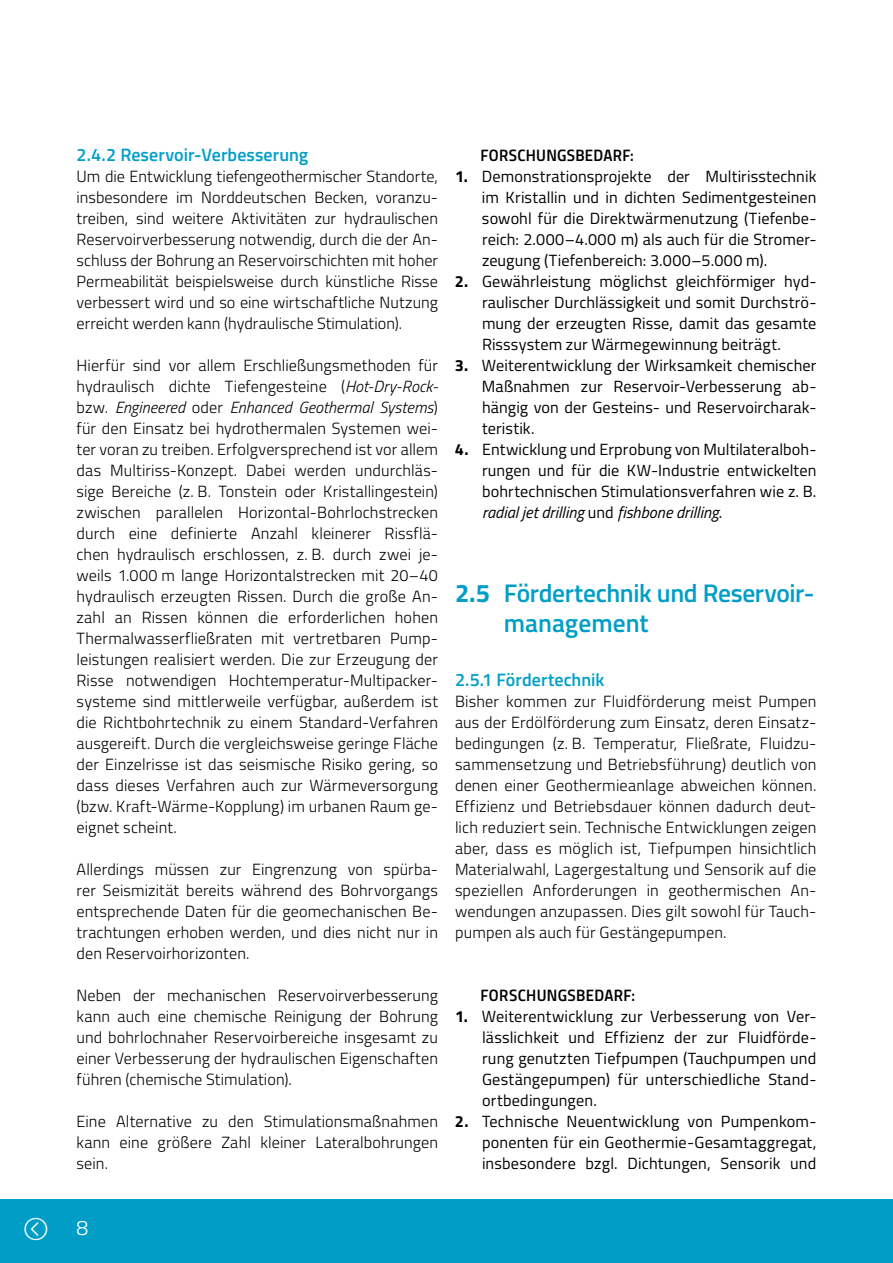
<style>
.page{position:relative;width:893px;height:1263px;background:#fff}
.page>*{position:absolute;margin:0;border:0;box-sizing:border-box;transform-origin:0 0}
.t1{font:600 25.5px/30.6px "Titillium";letter-spacing:-.015em;color:#009ec7}
.t2{font:300 21px "Titillium";color:#fff}
.t3{font:600 18px "Titillium";letter-spacing:.005em;color:#009ec7}
.t4{font:16.5px "Titillium Semibold Upright";letter-spacing:.02em;color:#000}
.t5{font:300 16.2px/21px "Titillium";letter-spacing:.005em;color:#000;text-align:justify}
.t6{font:16.2px/21px "Titillium";letter-spacing:.01em;color:#000;text-align:justify}
.s1{font-style:italic}
.s2{font-weight:700}
</style>
<div class="page">
<div style="left:0;top:1199px;width:893px;height:64px;background:#009ec7"></div>
<p class="t3" style="left:77px;top:141px;width:233px">2.4.2 Reservoir-Verbesserung</p>
<p class="t5" style="left:77px;top:165px;width:363px">Um die Entwicklung tiefengeothermischer Standorte, insbesondere im Norddeutschen Becken, voranzu&shy;treiben, sind weitere Aktivitäten zur hydraulischen Reservoirverbesserung notwendig, durch die der An&shy;schluss der Bohrung an Reservoirschichten mit hoher Permeabilität beispielsweise durch künstliche Risse verbessert wird und so eine wirtschaftliche Nutzung erreicht werden kann (hydraulische Stimulation).</p>
<p class="t5" style="left:77px;top:354px;width:363px">Hierfür sind vor allem Erschließungsmethoden für hydraulisch dichte Tiefengesteine (<span class="s1">Hot-Dry-Rock&shy;</span>bzw. <span class="s1">Engineered</span> oder <span class="s1">Enhanced Geothermal Systems</span>) für den Einsatz bei hydrothermalen Systemen wei&shy;ter voran zu treiben. Erfolgversprechend ist vor allem das Multiriss-Konzept. Dabei werden undurchläs&shy;sige Bereiche (z. B. Tonstein oder Kristallingestein) zwischen parallelen Horizontal-Bohrlochstrecken durch eine definierte Anzahl kleinerer Rissflä&shy;chen hydraulisch erschlossen, z. B. durch zwei je&shy;weils 1.000 m lange Horizontalstrecken mit 20–40 hydraulisch erzeugten Rissen. Durch die große An&shy;zahl an Rissen können die erforderlichen hohen Thermalwasserfließraten mit vertretbaren Pump&shy;leistungen realisiert werden. Die zur Erzeugung der Risse notwendigen Hochtemperatur-Multipacker&shy;systeme sind mittlerweile verfügbar, außerdem ist die Richtbohrtechnik zu einem Standard-Verfahren ausgereift. Durch die vergleichsweise geringe Fläche der Einzelrisse ist das seismische Risiko gering, so dass dieses Verfahren auch zur Wärmeversorgung (bzw. Kraft-Wärme-Kopplung) im urbanen Raum ge&shy;eignet scheint.</p>
<p class="t5" style="left:77px;top:858px;width:363px">Allerdings müssen zur Eingrenzung von spürba&shy;rer Seismizität bereits während des Bohrvorgangs entsprechende Daten für die geomechanischen Be&shy;trachtungen erhoben werden, und dies nicht nur in den Reservoirhorizonten.</p>
<p class="t5" style="left:77px;top:984px;width:363px">Neben der mechanischen Reservoirverbesserung kann auch eine chemische Reinigung der Bohrung und bohrlochnaher Reservoirbereiche insgesamt zu einer Verbesserung der hydraulischen Eigenschaften führen (chemische Stimulation).</p>
<p class="t5" style="left:77px;top:1110px;width:363px">Eine Alternative zu den Stimulationsmaßnahmen kann eine größere Zahl kleiner Lateralbohrungen sein.</p>
<p class="t4" style="left:481px;top:142px;width:155px">FORSCHUNGSBEDARF:</p>
<p class="t6" style="left:482px;top:165px;width:336px;text-indent:-27px"><span class="s2">1.</span> Demonstrationsprojekte der Multirisstechnik im Kristallin und in dichten Sedimentgesteinen sowohl für die Direktwärmenutzung (Tiefenbe&shy;reich: 2.000–4.000 m) als auch für die Stromer&shy;zeugung (Tiefenbereich: 3.000–5.000 m).</p>
<p class="t6" style="left:482px;top:270px;width:336px;text-indent:-27px"><span class="s2">2.</span> Gewährleistung möglichst gleichförmiger hyd&shy;raulischer Durchlässigkeit und somit Durchströ&shy;mung der erzeugten Risse, damit das gesamte Risssystem zur Wärmegewinnung beiträgt.</p>
<p class="t6" style="left:482px;top:354px;width:336px;text-indent:-27px"><span class="s2">3.</span> Weiterentwicklung der Wirksamkeit chemischer Maßnahmen zur Reservoir-Verbesserung ab&shy;hängig von der Gesteins- und Reservoircharak&shy;teristik.</p>
<p class="t6" style="left:482px;top:438px;width:336px;text-indent:-27px"><span class="s2">4.</span> Entwicklung und Erprobung von Multilateralboh&shy;rungen und für die KW-Industrie entwickelten bohrtechnischen Stimulationsverfahren wie z. B. <span class="s1">radial jet drilling</span> und <span class="s1">fishbone drilling</span>.</p>
<h1 class="t1" style="left:504px;top:576px;width:312px;text-indent:-49px"><span class="s2">2.5</span> Fördertechnik und Reservoir&shy;management</h1>
<p class="t3" style="left:455px;top:666px;width:151px">2.5.1 Fördertechnik</p>
<p class="t5" style="left:455px;top:690px;width:363px">Bisher kommen zur Fluidförderung meist Pumpen aus der Erdölförderung zum Einsatz, deren Einsatz&shy;bedingungen (z. B. Temperatur, Fließrate, Fluidzu&shy;sammensetzung und Betriebsführung) deutlich von denen einer Geothermieanlage abweichen können.<br>Effizienz und Betriebsdauer können dadurch deut&shy;lich reduziert sein. Technische Entwicklungen zeigen aber, dass es möglich ist, Tiefpumpen hinsichtlich Materialwahl, Lagergestaltung und Sensorik auf die speziellen Anforderungen in geothermischen An&shy;wendungen anzupassen. Dies gilt sowohl für Tauch&shy;pumpen als auch für Gestängepumpen.</p>
<p class="t4" style="left:481px;top:982px;width:156px">FORSCHUNGSBEDARF:</p>
<p class="t6" style="left:482px;top:1005px;width:336px;text-indent:-27px"><span class="s2">1.</span> Weiterentwicklung zur Verbesserung von Ver&shy;lässlichkeit und Effizienz der zur Fluidförde&shy;rung genutzten Tiefpumpen (Tauchpumpen und Gestängepumpen) für unterschiedliche Stand&shy;ortbedingungen.</p>
<p class="t6" style="left:482px;top:1110px;width:336px;text-indent:-27px"><span class="s2">2.</span> Technische Neuentwicklung von Pumpenkom&shy;ponenten für ein Geothermie-Gesamtaggregat, insbesondere bzgl. Dichtungen, Sensorik und</p>
<p class="t2" style="left:77px;top:1213px;width:13px">8</p>
</div>
